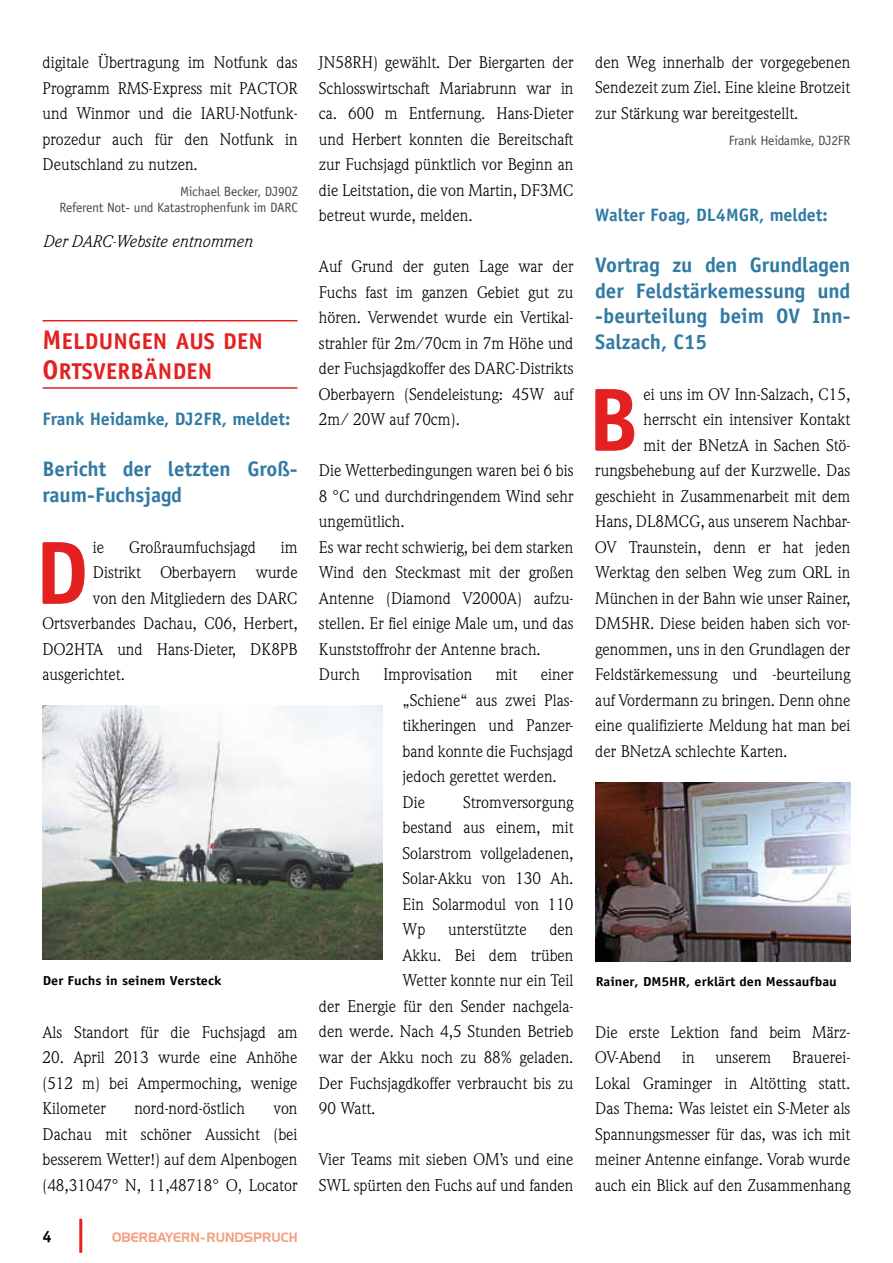
<style>
.page{position:relative;width:893px;height:1263px;background:#fff}
.page>*{position:absolute;margin:0;border:0;box-sizing:border-box;transform-origin:0 0}
.t1{font:700 90px "Officina Sans LT";color:#e32120}
.t2{font:22.95px/30px "Officina Sans LT Bold SC850";letter-spacing:.01em;color:#e32120}
.t3{font:700 21px/25.5px "Officina Sans LT";color:#317aa2}
.t4{font:700 18px "Officina Sans LT";color:#317aa2}
.t5{font:16.5px/25.5px "Weidemann LT";color:#000;text-align:justify}
.t6{font:italic 16.5px "Weidemann LT";color:#000}
.t7{font:700 16.5px "Officina Sans LT";color:#000}
.t8{font:13.5px/16.5px "Officina Sans LT";letter-spacing:-.015em;color:#4b4b4d;text-align:right}
.t9{font:13.2px "Handel Gothic BT";color:#f39f80;scale:.93 1}
.t10{font:700 13.05px "Officina Sans LT";color:#000;scale:1.09 1}
.t11{font:700 12.9px "Officina Sans LT";color:#000;scale:1.1 1}
.s1{font-size:27px}
</style>
<div class="page">
<img style="left:43px;top:706px;width:340px;height:254px">
<img style="left:596px;top:782px;width:254px;height:179px">
<hr style="left:79px;top:1219px;width:3px;height:34px;background:#e32120">
<hr style="left:43px;top:320px;width:255px;height:1px;background:#e32120">
<hr style="left:43px;top:387px;width:255px;height:2px;background:#e32120">
<p class="t5" style="left:43px;top:49px;width:257px">digitale Übertragung im Notfunk das Programm RMS-Express mit PACTOR und Winmor und die IARU-Notfunk&shy;prozedur auch für den Notfunk in Deutschland zu nutzen.</p>
<p class="t8" style="left:59px;top:183px;width:240px">Michael Becker, DJ9OZ<br>Referent Not- und Katastrophenfunk im DARC</p>
<p class="t6" style="left:43px;top:231px;width:211px">Der DARC-Website entnommen</p>
<p class="t5" style="left:319px;top:49px;width:256px">JN58RH) gewählt. Der Biergarten der Schlosswirtschaft Mariabrunn war in ca. 600 m Entfernung. Hans-Dieter und Herbert konnten die Bereitschaft zur Fuchsjagd pünktlich vor Beginn an die Leitstation, die von Martin, DF3MC betreut wurde, melden.</p>
<p class="t5" style="left:319px;top:254px;width:256px">Auf Grund der guten Lage war der Fuchs fast im ganzen Gebiet gut zu hören. Verwendet wurde ein Vertikal&shy;strahler für 2m/70cm in 7m Höhe und der Fuchsjagdkoffer des DARC-Distrikts Oberbayern (Sendeleistung: 45W auf 2m/ 20W auf 70cm).</p>
<p class="t5" style="left:319px;top:458px;width:256px;text-align:left">Die Wetterbedingungen waren bei 6 bis<br>8 °C und durchdringendem Wind sehr ungemütlich.<br>Es war recht schwierig, bei dem starken<br>Wind den Steckmast mit der großen<br>Antenne (Diamond V2000A) aufzu&shy;stellen. Er fiel einige Male um, und das<br>Kunststoffrohr der Antenne brach.<br>Durch</p>
<p class="t5" style="left:595px;top:49px;width:257px">den Weg innerhalb der vorgegebenen Sendezeit zum Ziel. Eine kleine Brotzeit zur Stärkung war bereitgestellt.</p>
<p class="t8" style="left:729px;top:132px;width:123px">Frank Heidamke, DJ2FR</p>
<p class="t4" style="left:595px;top:204px;width:234px">Walter Foag, DL4MGR, meldet:</p>
<p class="t3" style="left:595px;top:252px;width:257px;text-align:justify">Vortrag zu den Grundlagen der Feldstärkemessung und -beurteilung beim OV Inn-Salzach, C15</p>
<h1 class="t1" style="left:587px;top:364px;width:53px">B</h1>
<p class="t5" style="left:644px;top:381px;width:208px">ei uns im OV Inn-Salzach, C15,</p>
<h2 class="t2" style="left:43px;top:326px;width:222px"><span class="s1">M</span> ELDUNGEN AUS DEN<br><span class="s1">O</span>RTSVERBÄNDEN</h2>
<p class="t4" style="left:43px;top:408px;width:250px">Frank Heidamke, DJ2FR, meldet:</p>
<p class="t3" style="left:43px;top:456px;width:257px">Bericht der letzten Groß&shy;raum-Fuchsjagd</p>
<h1 class="t1" style="left:35px;top:517px;width:55px">D</h1>
<p class="t5" style="left:93px;top:534px;width:13px">ie</p>
<p class="t5" style="left:129px;top:534px;width:129px">Großraumfuchsjagd</p>
<p class="t5" style="left:281px;top:534px;width:18px">im</p>
<p class="t5" style="left:644px;top:407px;width:208px">herrscht ein intensiver Kontakt</p>
<p class="t5" style="left:644px;top:432px;width:208px">mit der BNetzA in Sachen Stö-</p>
<p class="t5" style="left:595px;top:458px;width:257px">rungsbehebung auf der Kurzwelle. Das</p>
<p class="t5" style="left:595px;top:483px;width:257px">geschieht in Zusammenarbeit mit dem</p>
<p class="t5" style="left:595px;top:509px;width:257px">Hans, DL8MCG, aus unserem Nachbar-</p>
<p class="t5" style="left:595px;top:534px;width:257px">OV Traunstein, denn er hat jeden</p>
<p class="t5" style="left:595px;top:560px;width:257px">Werktag den selben Weg zum QRL in</p>
<p class="t5" style="left:595px;top:585px;width:257px">München in der Bahn wie unser Rainer,</p>
<p class="t5" style="left:595px;top:611px;width:257px">DM5HR. Diese beiden haben sich vor-</p>
<p class="t5" style="left:595px;top:636px;width:257px">genommen, uns in den Grundlagen der</p>
<p class="t5" style="left:595px;top:662px;width:257px">Feldstärkemessung und -beurteilung</p>
<p class="t5" style="left:595px;top:687px;width:257px">auf Vordermann zu bringen. Denn ohne</p>
<p class="t5" style="left:595px;top:713px;width:257px">eine qualifizierte Meldung hat man bei</p>
<p class="t5" style="left:595px;top:738px;width:194px">der BNetzA schlechte Karten.</p>
<p class="t5" style="left:93px;top:560px;width:206px">Distrikt Oberbayern wurde</p>
<p class="t5" style="left:93px;top:585px;width:206px">von den Mitgliedern des DARC</p>
<p class="t5" style="left:43px;top:611px;width:257px">Ortsverbandes Dachau, C06, Herbert,</p>
<p class="t5" style="left:43px;top:636px;width:257px">DO2HTA und Hans-Dieter, DK8PB</p>
<p class="t5" style="left:43px;top:662px;width:84px">ausgerichtet.</p>
<p class="t5" style="left:383px;top:662px;width:90px">Improvisation</p>
<p class="t5" style="left:496px;top:662px;width:23px">mit</p>
<p class="t5" style="left:403px;top:662px;width:173px;text-align:left;text-indent:138px">einer „Schiene“ aus zwei Plas&shy;tikheringen und Panzer&shy;band konnte die Fuchsjagd jedoch gerettet werden.<br>Die</p>
<p class="t5" style="left:403px;top:789px;width:173px;text-indent:61px">Stromversorgung bestand aus einem, mit Solarstrom vollgeladenen, Solar-Akku von 130 Ah.<br>Ein Solarmodul von 110<br>Wp</p>
<p class="t5" style="left:448px;top:917px;width:80px">unterstützte</p>
<p class="t5" style="left:549px;top:917px;width:26px">den</p>
<p class="t5" style="left:403px;top:942px;width:172px">Akku. Bei dem trüben</p>
<p class="t5" style="left:403px;top:968px;width:172px">Wetter konnte nur ein Teil</p>
<p class="t5" style="left:319px;top:993px;width:256px">der Energie für den Sender nachgela-</p>
<p class="t5" style="left:319px;top:1019px;width:256px">den werde. Nach 4,5 Stunden Betrieb</p>
<p class="t5" style="left:319px;top:1044px;width:256px">war der Akku noch zu 88% geladen.</p>
<p class="t5" style="left:319px;top:1070px;width:256px">Der Fuchsjagdkoffer verbraucht bis zu</p>
<p class="t5" style="left:319px;top:1095px;width:58px">90 Watt.</p>
<p class="t5" style="left:319px;top:1146px;width:256px">Vier Teams mit sieben OM’s und eine<br>SWL spürten den Fuchs auf und fanden</p>
<p class="t11" style="left:43px;top:973px;width:164px">Der Fuchs in seinem Versteck</p>
<p class="t10" style="left:596px;top:974px;width:223px">Rainer, DM5HR, erklärt den Messaufbau</p>
<p class="t5" style="left:43px;top:1019px;width:257px">Als Standort für die Fuchsjagd am</p>
<p class="t5" style="left:43px;top:1044px;width:257px">20. April 2013 wurde eine Anhöhe (512 m) bei Ampermoching, wenige Kilometer</p>
<p class="t5" style="left:595px;top:1019px;width:257px">Die erste Lektion fand beim März-<br>OV-Abend</p>
<p class="t5" style="left:595px;top:1044px;width:257px;text-indent:197px">Brauerei-Lokal Graminger in Altötting statt.<br>Das Thema: Was leistet ein S-Meter als Spannungsmesser für das, was ich mit meiner Antenne einfange. Vorab wurde auch ein Blick auf den Zusammenhang</p>
<p class="t5" style="left:682px;top:1044px;width:14px">in</p>
<p class="t5" style="left:715px;top:1044px;width:57px">unserem</p>
<p class="t5" style="left:134px;top:1095px;width:112px">nord-nord-östlich</p>
<p class="t5" style="left:43px;top:1095px;width:257px;text-indent:231px">von Dachau mit schöner Aussicht (bei besserem Wetter!) auf dem Alpenbogen (48,31047° N, 11,48718° O, Locator</p>
<p class="t7" style="left:43px;top:1226px;width:11px">4</p>
<p class="t9" style="left:112px;top:1229px;width:201px">OBERBAYERN-RUNDSPRUCH</p>
</div>
